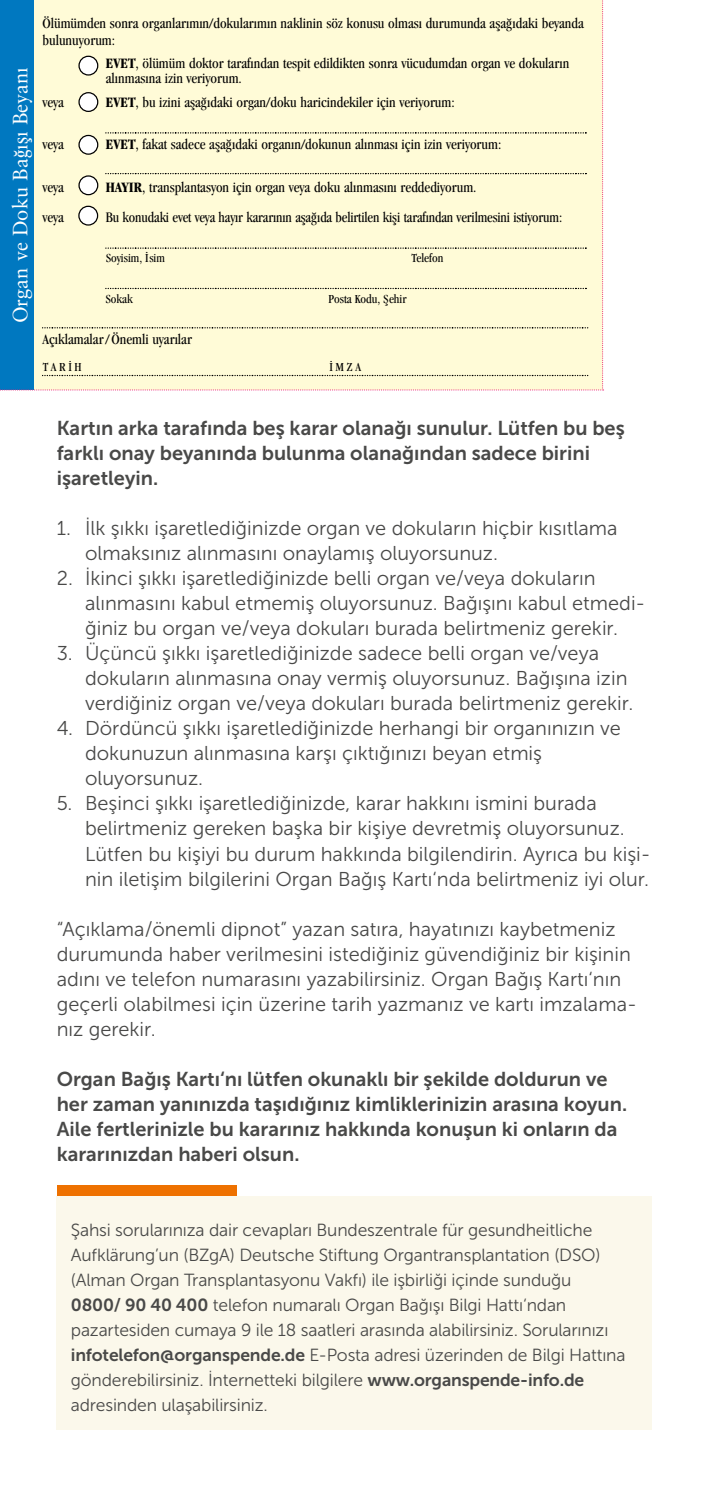
<style>
.page{position:relative;width:709px;height:1489px;background:#fff}
.page>*{position:absolute;margin:0;border:0;box-sizing:border-box;transform-origin:0 0}
.t1{font:20.75px "Sabon";color:#fff}
.t2{font:20px/25px "Museo Sans 300";color:#494948}
.t3{font:20px/25px "Museo Sans 700";color:#494948}
.t4{font:17.5px/25px "Museo Sans 300";letter-spacing:-.01em;color:#494948}
.t5{font:condensed 14.75px/30px "Garamond";color:#000}
.t6{font:condensed 12.75px "Garamond";color:#000}
.s1{font-family:"Garamond";font-stretch:condensed}
.s2{font-family:"Bembo";font-weight:600}
.s3{font-family:"Bembo";font-weight:600;font-stretch:normal}
.s4{font-weight:700}
.s5{font-family:"Museo Sans 700"}
</style>
<div class="page">
<svg style="left:0;top:0;width:603px;height:390px;background:#eef1d3"></svg>
<div style="left:57px;top:1196px;width:595px;height:233px;background:#fbf8eb"></div>
<div style="left:57px;top:1185px;width:179px;height:11px;background:#ee7100"></div>
<p class="t1" style="left:8px;top:323px;width:258px;rotate:-90deg">Organ ve Doku Ba<span class="s1">g</span><span class="s2">˘</span>ı<span class="s1">s¸</span>ı Beyanı</p>
<p class="t5" style="left:42px;top:15px;width:543px;line-height:17px">Ölümümden sonra organlarımın/dokularımın naklinin söz konusu olması durumunda as¸ag<span class="s3">˘</span>ıdaki beyanda bulunuyorum:</p>
<p class="t5" style="left:42px;top:87px;width:23px">veya</p>
<p class="t5" style="left:42px;top:130px;width:23px">veya</p>
<p class="t5" style="left:42px;top:172px;width:23px">veya veya</p>
<p class="t5" style="left:106px;top:56px;width:465px;line-height:15.2px"><span class="s4">EVET</span>, ölümüm doktor tarafından tespit edildikten sonra vücudumdan organ ve dokuların alınmasına izin veriyorum.</p>
<p class="t5" style="left:106px;top:87px;width:350px"><span class="s4">EVET</span>, bu izini as¸ag<span class="s3">˘</span>ıdaki organ/doku haricindekiler için veriyorum:</p>
<p class="t5" style="left:106px;top:130px;width:397px"><span class="s4">EVET</span>, fakat sadece as¸ag<span class="s3">˘</span>ıdaki organın/dokunun alınması için izin veriyorum:</p>
<p class="t5" style="left:106px;top:172px;width:458px"><span class="s4">HAYIR</span>, transplantasyon için organ veya doku alınmasını reddediyorum.<br>Bu konudaki evet veya hayır kararının as¸ag<span class="s3">˘</span>ıda belirtilen kis¸i tarafından verilmesini istiyorum:</p>
<p class="t6" style="left:106px;top:251px;width:60px">Soyisim, I˙sim</p>
<p class="t6" style="left:411px;top:251px;width:33px">Telefon</p>
<p class="t6" style="left:106px;top:292px;width:28px">Sokak</p>
<p class="t6" style="left:328px;top:292px;width:80px">Posta Kodu, S¸ehir</p>
<p class="t5" style="left:42px;top:324px;width:151px">Açıklamalar/Önemli uyarılar</p>
<p class="t6" style="left:43px;top:360px;width:31px">TARI</p>
<p class="t6" style="left:330px;top:360px;width:33px">˙MZA</p>
<p class="t6" style="left:69px;top:359px;width:14px">˙H</p>
<p class="t6" style="left:329px;top:360px;width:5px">I</p>
<p class="t3" style="left:57px;top:416px;width:569px">Kartın arka tarafında beş karar olanağı sunulur. Lütfen bu beş farklı onay beyanında bulunma olanağından sadece birini işaretleyin.</p>
<p class="t2" style="left:85px;top:516px;width:534px;text-indent:-28px">1. İlk şıkkı işaretlediğinizde organ ve dokuların hiçbir kısıtlama olmaksınız alınmasını onaylamış oluyorsunuz.</p>
<p class="t2" style="left:85px;top:566px;width:562px;text-indent:-28px">2. İkinci şıkkı işaretlediğinizde belli organ ve/veya dokuların alınmasını kabul etmemiş oluyorsunuz. Bağışını kabul etmedi&shy;ğiniz bu organ ve/veya dokuları burada belirtmeniz gerekir.</p>
<p class="t2" style="left:85px;top:641px;width:549px;text-indent:-28px">3. Üçüncü şıkkı işaretlediğinizde sadece belli organ ve/veya dokuların alınmasına onay vermiş oluyorsunuz. Bağışına izin verdiğiniz organ ve/veya dokuları burada belirtmeniz gerekir.</p>
<p class="t2" style="left:85px;top:716px;width:537px;text-indent:-28px">4. Dördüncü şıkkı işaretlediğinizde herhangi bir organınızın ve dokunuzun alınmasına karşı çıktığınızı beyan etmiş oluyorsunuz.</p>
<p class="t2" style="left:85px;top:791px;width:567px;text-indent:-28px">5. Beşinci şıkkı işaretlediğinizde, karar hakkını ismini burada belirtmeniz gereken başka bir kişiye devretmiş oluyorsunuz.<br>Lütfen bu kişiyi bu durum hakkında bilgilendirin. Ayrıca bu kişi&shy;nin iletişim bilgilerini Organ Bağış Kartı‘nda belirtmeniz iyi olur.</p>
<p class="t2" style="left:57px;top:916px;width:581px">“Açıklama/önemli dipnot” yazan satıra, hayatınızı kaybetmeniz durumunda haber verilmesini istediğiniz güvendiğiniz bir kişinin adını ve telefon numarasını yazabilirsiniz. Organ Bağış Kartı‘nın geçerli olabilmesi için üzerine tarih yazmanız ve kartı imzalama&shy;nız gerekir.</p>
<p class="t3" style="left:57px;top:1066px;width:572px">Organ Bağış Kartı‘nı lütfen okunaklı bir şekilde doldurun ve her zaman yanınızda taşıdığınız kimliklerinizin arasına koyun.<br>Aile fertlerinizle bu kararınız hakkında konuşun ki onların da kararınızdan haberi olsun.</p>
<p class="t4" style="left:71px;top:1217px;width:556px">Şahsi sorularınıza dair cevapları Bundeszentrale für gesundheitliche Aufklärung’un (BZgA) Deutsche Stiftung Organtransplantation (DSO) (Alman Organ Transplantasyonu Vakfı) ile işbirliği içinde sunduğu <span class="s5">0800/ 90 40 400</span> telefon numaralı Organ Bağışı Bilgi Hattı‘ndan pazartesiden cumaya 9 ile 18 saatleri arasında alabilirsiniz. Sorularınızı <span class="s5">infotelefon@organspende.de</span> E-Posta adresi üzerinden de Bilgi Hattına gönderebilirsiniz. İnternetteki bilgilere <span class="s5">www.organspende-info.de </span>adresinden ulaşabilirsiniz.</p>
</div>
